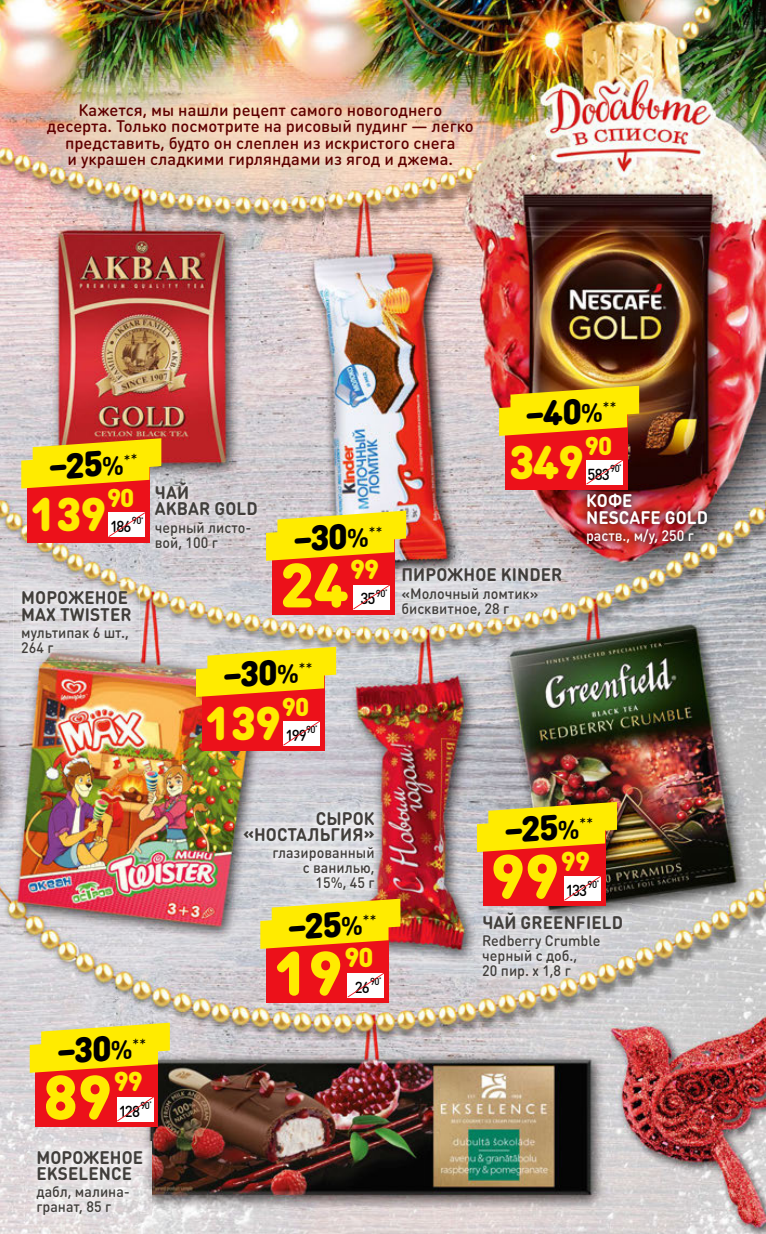
<style>
.page{position:relative;width:766px;height:1234px;background:#fff}
.page>*{position:absolute;margin:0;border:0;box-sizing:border-box;transform-origin:0 0}
.t1{font:900 61.5px "DIN Round Pro";color:#ffeb00}
.t2{font:900 46.5px "DIN Round Pro";letter-spacing:-.02em;color:#ffeb00}
.t3{font:900 35.25px "DIN Round Pro";color:#000}
.t4{font:900 27px "DIN Round Pro";letter-spacing:-.03em;color:#ffeb00}
.t5{font:900 25.5px "DIN Round Pro";color:#ffeb00}
.t6{font:700 18px/16.5px "DIN Round Pro";letter-spacing:.005em;color:#413e3b;scale:.95 1}
.t7{font:700 18px/16.5px "DIN Round Pro";color:#fff;scale:.95 1}
.t8{font:500 16.5px/16.5px "DIN Round Pro";color:#5f0000;text-align:center}
.t9{font:500 15.75px "DIN Round Pro";letter-spacing:-.065em;color:#000;scale:.95 1}
.t10{font:500 15px/15px "DIN Round Pro";color:#413e3b;scale:.95 1}
.t11{font:500 15px "DIN Round Pro";color:#fff;scale:.95 1}
.t12{font:500 10.05px "DIN Round Pro";letter-spacing:-.065em;color:#000;scale:.95 1}
.s1{font-weight:700;font-size:26.25px}
</style>
<div class="page">
<img style="left:0;top:0;width:765px;height:1233px">
<img style="left:28px;top:1140px;width:123px;height:82px">
<img style="left:147px;top:473px;width:119px;height:84px">
<img style="left:393px;top:559px;width:177px;height:64px">
<img style="left:235px;top:802px;width:148px;height:96px">
<img style="left:13px;top:581px;width:127px;height:80px">
<img style="left:474px;top:902px;width:157px;height:84px">
<img style="left:577px;top:485px;width:139px;height:67px">
<div style="left:36px;top:1048px;width:122px;height:78px;background:#ec111a"></div>
<svg style="left:30px;top:1022px;width:140px;height:50px;background:#f3d521"></svg>
<svg style="left:117px;top:1097px;width:37px;height:23px"></svg>
<div style="left:266px;top:925px;width:122px;height:77px;background:#ec111a"></div>
<svg style="left:260px;top:898px;width:140px;height:50px;background:#f5d21f"></svg>
<svg style="left:347px;top:973px;width:37px;height:24px"></svg>
<div style="left:482px;top:828px;width:123px;height:78px;background:#ec111a"></div>
<img style="left:477px;top:801px;width:140px;height:50px">
<svg style="left:564px;top:876px;width:36px;height:24px"></svg>
<div style="left:272px;top:537px;width:122px;height:78px;background:#ec111a"></div>
<svg style="left:266px;top:510px;width:140px;height:50px;background:#f5d521"></svg>
<svg style="left:353px;top:585px;width:37px;height:24px"></svg>
<div style="left:27px;top:465px;width:122px;height:77px;background:#ec111a"></div>
<svg style="left:21px;top:438px;width:140px;height:50px;background:#f4cc19"></svg>
<svg style="left:108px;top:512px;width:37px;height:24px"></svg>
<div style="left:202px;top:673px;width:122px;height:78px;background:#ec111a"></div>
<svg style="left:196px;top:646px;width:140px;height:50px;background:#f5d824"></svg>
<svg style="left:283px;top:721px;width:37px;height:24px"></svg>
<div style="left:505px;top:412px;width:122px;height:78px;background:#ec111a"></div>
<svg style="left:499px;top:385px;width:140px;height:51px;background:#eebd08"></svg>
<svg style="left:586px;top:460px;width:37px;height:24px"></svg>
<p class="t8" style="left:47px;top:101px;width:428px">Кажется, мы нашли рецепт самого новогоднего десерта. Только посмотрите на рисовый пудинг — легко представить, будто он слеплен из искристого снега<br>и украшен сладкими гирляндами из ягод и джема.</p>
<h3 class="t3" style="left:522px;top:387px;width:94px;rotate:-4deg">–40<span class="s1">%</span> <sup>**</sup></h3>
<h3 class="t3" style="left:46px;top:440px;width:92px;rotate:-4deg">–25<span class="s1">%</span> <sup>**</sup></h3>
<h2 class="t2" style="left:508px;top:426px;width:77px">349</h2>
<h3 class="t5" style="left:584px;top:426px;width:29px">90</h3>
<p class="t12" style="left:610px;top:461px;width:14px">90<sup>*</sup></p>
<p class="t9" style="left:587px;top:463px;width:25px">583</p>
<h3 class="t5" style="left:107px;top:478px;width:29px">90</h3>
<p class="t9" style="left:110px;top:515px;width:24px">186</p>
<h2 class="t2" style="left:31px;top:479px;width:77px">139</h2>
<p class="t12" style="left:132px;top:514px;width:14px">90<sup>*</sup></p>
<p class="t6" style="left:155px;top:483px;width:110px">ЧАЙ<br>AKBAR GOLD</p>
<p class="t10" style="left:155px;top:519px;width:103px">черный листо&shy;вой, 100 г</p>
<h3 class="t3" style="left:290px;top:512px;width:92px;rotate:-4deg">–30<span class="s1">%</span> <sup>**</sup></h3>
<p class="t7" style="left:586px;top:492px;width:130px">КОФЕ<br>NESCAFE GOLD</p>
<p class="t11" style="left:586px;top:525px;width:115px">раств., м/у, 250 г</p>
<p class="t6" style="left:21px;top:588px;width:118px">МОРОЖЕНОЕ<br>MAX TWISTER</p>
<p class="t10" style="left:21px;top:624px;width:115px">мультипак 6 шт.,<br>264 г</p>
<h3 class="t3" style="left:54px;top:1024px;width:92px;rotate:-4deg">–30<span class="s1">%</span> <sup>**</sup></h3>
<h1 class="t1" style="left:44px;top:1050px;width:70px">89</h1>
<h3 class="t4" style="left:114px;top:1060px;width:31px">99</h3>
<p class="t12" style="left:140px;top:1098px;width:14px">90<sup>*</sup></p>
<p class="t9" style="left:119px;top:1099px;width:24px">128</p>
<p class="t6" style="left:36px;top:1147px;width:114px">МОРОЖЕНОЕ<br>EKSELENCE</p>
<p class="t10" style="left:36px;top:1183px;width:100px">дабл, малина&shy;гранат, 85 г</p>
<h1 class="t1" style="left:280px;top:538px;width:70px">24</h1>
<h3 class="t4" style="left:350px;top:549px;width:31px">99</h3>
<p class="t12" style="left:376px;top:586px;width:14px">90<sup>*</sup></p>
<p class="t9" style="left:360px;top:588px;width:17px">35</p>
<p class="t6" style="left:401px;top:565px;width:171px">ПИРОЖНОЕ KINDER</p>
<p class="t10" style="left:401px;top:585px;width:146px">«Молочный ломтик» бисквитное, 28 г</p>
<h3 class="t3" style="left:220px;top:648px;width:92px;rotate:-4deg">–30<span class="s1">%</span> <sup>**</sup></h3>
<h2 class="t2" style="left:205px;top:687px;width:77px">139</h2>
<h3 class="t5" style="left:282px;top:687px;width:29px">90</h3>
<p class="t12" style="left:306px;top:722px;width:14px">90<sup>*</sup></p>
<p class="t9" style="left:285px;top:724px;width:24px">199</p>
<p class="t6" style="left:243px;top:809px;width:140px;text-align:right">СЫРОК «НОСТАЛЬГИЯ»</p>
<p class="t10" style="left:272px;top:844px;width:109px;text-align:right">глазированный с ванилью,<br>15%, 45 г</p>
<h3 class="t3" style="left:284px;top:900px;width:92px;rotate:-4deg">–25<span class="s1">%</span> <sup>**</sup></h3>
<h1 class="t1" style="left:274px;top:926px;width:70px">19</h1>
<h3 class="t4" style="left:344px;top:936px;width:31px">90</h3>
<p class="t12" style="left:370px;top:974px;width:14px">90<sup>*</sup></p>
<p class="t9" style="left:355px;top:975px;width:17px">26</p>
<h3 class="t3" style="left:501px;top:803px;width:92px;rotate:-4deg">–25<span class="s1">%</span> <sup>**</sup></h3>
<h1 class="t1" style="left:490px;top:829px;width:70px">99</h1>
<h3 class="t4" style="left:561px;top:840px;width:31px">99</h3>
<p class="t12" style="left:587px;top:877px;width:14px">90<sup>*</sup></p>
<p class="t9" style="left:565px;top:879px;width:24px">133</p>
<p class="t6" style="left:482px;top:912px;width:149px">ЧАЙ GREENFIELD</p>
<p class="t10" style="left:482px;top:932px;width:126px">Redberry Crumble черный с доб.,<br>20 пир. х 1,8 г</p>
</div>
